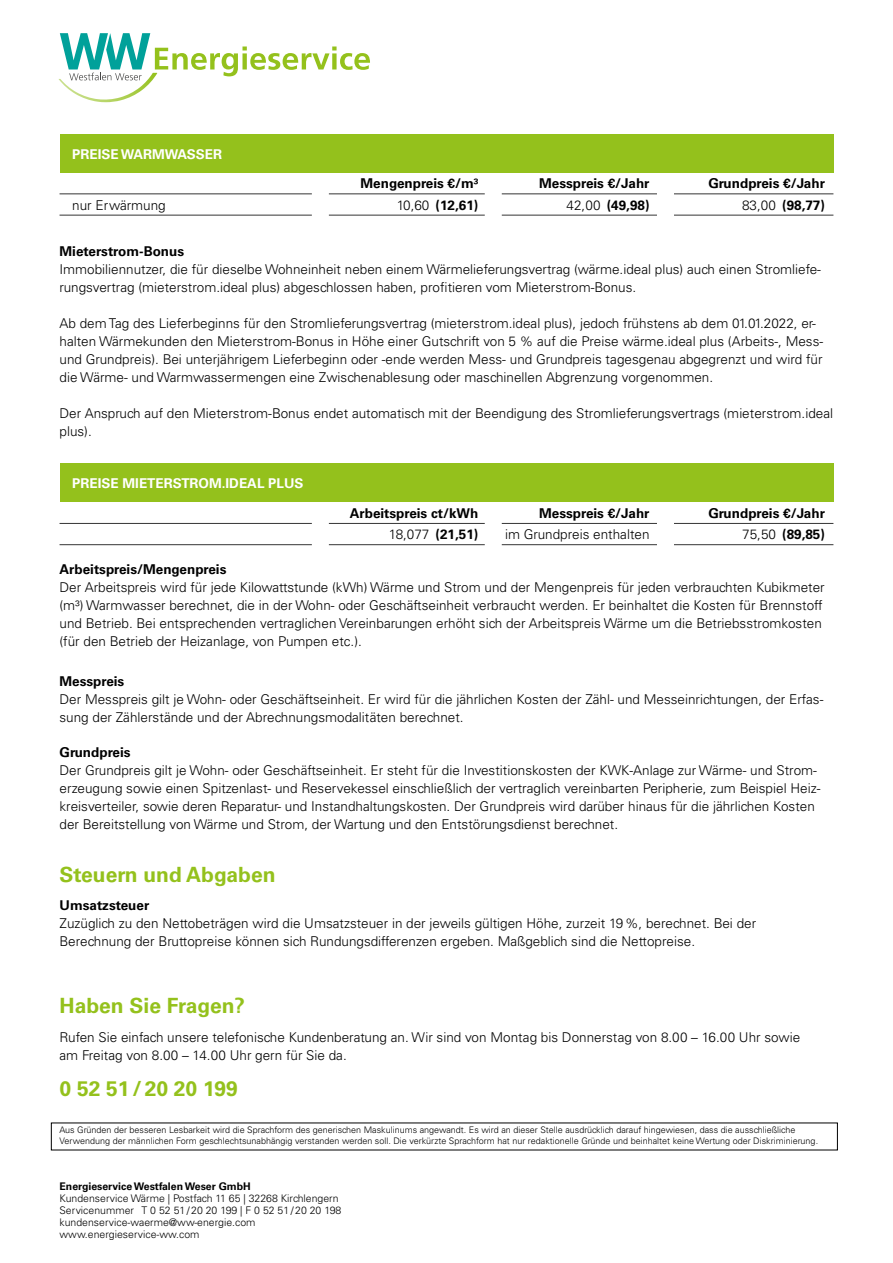
<style>
.page{position:relative;width:893px;height:1263px;background:#fff}
.page>*{position:absolute;margin:0;border:0;box-sizing:border-box;transform-origin:0 0}
.t1{font:700 21px "Univers LT Std";color:#94c11c}
.t2{font:300 13.5px/18px "Univers LT Std";color:#000}
.t3{font:700 13.5px/21.3px "Univers LT Std";color:#000;text-align:right}
.t4{font:700 13.5px "Univers LT Std";color:#fff}
.t5{font:300 10.5px/12px "Univers LT Std";color:#000}
.t6{font:700 10.5px "Univers LT Std";color:#000}
.t7{font:300 9px/10.8px "Univers LT Std";color:#000}
.s1{font-weight:300}
</style>
<div class="page">
<hr style="left:60px;top:215px;width:773px;height:1px;background:#000">
<div style="left:60px;top:134px;width:773px;height:38px;background:#94c11c"></div>
<hr style="left:60px;top:193px;width:773px;height:1px;background:#000">
<div style="left:485px;top:189px;width:17px;height:31px;background:#fff"></div>
<div style="left:312px;top:186px;width:17px;height:33px;background:#fff"></div>
<div style="left:657px;top:190px;width:17px;height:29px;background:#fff"></div>
<div style="left:60px;top:463px;width:773px;height:39px;background:#94c11c"></div>
<hr style="left:60px;top:523px;width:773px;height:1px;background:#000">
<hr style="left:60px;top:544px;width:773px;height:1px;background:#000">
<div style="left:485px;top:519px;width:17px;height:31px;background:#fff"></div>
<div style="left:312px;top:516px;width:17px;height:33px;background:#fff"></div>
<div style="left:657px;top:520px;width:17px;height:29px;background:#fff"></div>
<svg style="left:58px;top:33px;width:312px;height:69px"></svg>
<p class="t4" style="left:72px;top:146px;width:151px">PREISE WARMWASSER</p>
<p class="t2" style="left:72px;top:196px;width:95px">nur Erwärmung</p>
<p class="t3" style="left:361px;top:173px;width:119px">Mengenpreis €/m³<br><span class="s1">10,60</span> (12,61)</p>
<p class="t3" style="left:539px;top:173px;width:112px">Messpreis €/Jahr</p>
<p class="t3" style="left:567px;top:194px;width:84px"><span class="s1">42,00</span> (49,98)</p>
<p class="t3" style="left:708px;top:173px;width:118px">Grundpreis €/Jahr<br><span class="s1">83,00</span> (98,77)</p>
<p class="t3" style="left:60px;top:241px;width:126px">Mieterstrom-Bonus</p>
<p class="t2" style="left:60px;top:261px;width:763px">Immobiliennutzer, die für dieselbe Wohneinheit neben einem Wärmelieferungsvertrag (wärme.ideal plus) auch einen Stromliefe&shy;rungsvertrag (mieterstrom.ideal plus) abgeschlossen haben, profitieren vom Mieterstrom-Bonus.</p>
<p class="t2" style="left:60px;top:315px;width:765px">Ab dem Tag des Lieferbeginns für den Stromlieferungsvertrag (mieterstrom.ideal plus), jedoch frühstens ab dem 01.01.2022, er&shy;halten Wärmekunden den Mieterstrom-Bonus in Höhe einer Gutschrift von 5 % auf die Preise wärme.ideal plus (Arbeits-, Mess&shy;und Grundpreis). Bei unterjährigem Lieferbeginn oder -ende werden Mess- und Grundpreis tagesgenau abgegrenzt und wird für die Wärme- und Warmwassermengen eine Zwischenablesung oder maschinellen Abgrenzung vorgenommen.</p>
<p class="t2" style="left:60px;top:405px;width:775px">Der Anspruch auf den Mieterstrom-Bonus endet automatisch mit der Beendigung des Stromlieferungsvertrags (mieterstrom.ideal plus).</p>
<p class="t4" style="left:72px;top:475px;width:233px">PREISE MIETERSTROM.IDEAL PLUS</p>
<p class="t3" style="left:350px;top:503px;width:130px">Arbeitspreis ct/kWh</p>
<p class="t3" style="left:539px;top:503px;width:112px">Messpreis €/Jahr</p>
<p class="t3" style="left:389px;top:524px;width:91px"><span class="s1">18,077</span> (21,51)</p>
<p class="t2" style="left:505px;top:525px;width:146px">im Grundpreis enthalten</p>
<p class="t3" style="left:708px;top:503px;width:118px">Grundpreis €/Jahr<br><span class="s1">75,50</span> (89,85)</p>
<p class="t3" style="left:60px;top:559px;width:168px">Arbeitspreis/Mengenpreis</p>
<p class="t2" style="left:60px;top:578px;width:767px">Der Arbeitspreis wird für jede Kilowattstunde (kWh) Wärme und Strom und der Mengenpreis für jeden verbrauchten Kubikmeter (m³) Warmwasser berechnet, die in der Wohn- oder Geschäftseinheit verbraucht werden. Er beinhaltet die Kosten für Brennstoff und Betrieb. Bei entsprechenden vertraglichen Vereinbarungen erhöht sich der Arbeitspreis Wärme um die Betriebsstromkosten (für den Betrieb der Heizanlage, von Pumpen etc.).</p>
<p class="t3" style="left:60px;top:670px;width:66px">Messpreis</p>
<p class="t2" style="left:60px;top:690px;width:765px">Der Messpreis gilt je Wohn- oder Geschäftseinheit. Er wird für die jährlichen Kosten der Zähl- und Messeinrichtungen, der Erfas&shy;sung der Zählerstände und der Abrechnungsmodalitäten berechnet.</p>
<p class="t3" style="left:60px;top:741px;width:73px">Grundpreis</p>
<p class="t2" style="left:60px;top:761px;width:762px">Der Grundpreis gilt je Wohn- oder Geschäftseinheit. Er steht für die Investitionskosten der KWK-Anlage zur Wärme- und Strom&shy;erzeugung sowie einen Spitzenlast- und Reservekessel einschließlich der vertraglich vereinbarten Peripherie, zum Beispiel Heiz&shy;kreisverteiler, sowie deren Reparatur- und Instandhaltungskosten. Der Grundpreis wird darüber hinaus für die jährlichen Kosten der Bereitstellung von Wärme und Strom, der Wartung und den Entstörungsdienst berechnet.</p>
<h1 class="t1" style="left:60px;top:862px;width:218px">Steuern und Abgaben</h1>
<p class="t3" style="left:60px;top:895px;width:91px">Umsatzsteuer</p>
<p class="t2" style="left:60px;top:914px;width:698px">Zuzüglich zu den Nettobeträgen wird die Umsatzsteuer in der jeweils gültigen Höhe, zurzeit 19%, berechnet. Bei der<br>Berechnung der Bruttopreise können sich Rundungsdifferenzen ergeben. Maßgeblich sind die Nettopreise.</p>
<h1 class="t1" style="left:60px;top:994px;width:187px">Haben Sie Fragen?</h1>
<p class="t2" style="left:60px;top:1028px;width:742px">Rufen Sie einfach unsere telefonische Kundenberatung an. Wir sind von Montag bis Donnerstag von 8.00 – 16.00 Uhr sowie am Freitag von 8.00 – 14.00 Uhr gern für Sie da.</p>
<h1 class="t1" style="left:60px;top:1076px;width:180px">0 52 51 /20 20 199</h1>
<p class="t7" style="left:60px;top:1125px;width:760px">Aus Gründen der besseren Lesbarkeit wird die Sprachform des generischen Maskulinums angewandt. Es wird an dieser Stelle ausdrücklich darauf hingewiesen, dass die ausschließliche<br>Verwendung der männlichen Form geschlechtsunabhängig verstanden werden soll. Die verkürzte Sprachform hat nur redaktionelle Gründe und beinhaltet keine Wertung oder Diskriminierung.</p>
<p class="t6" style="left:60px;top:1180px;width:193px">Energieservice Westfalen Weser GmbH</p>
<p class="t5" style="left:60px;top:1192px;width:283px">Kundenservice Wärme | Postfach 11 65 | 32268 Kirchlengern Servicenummer T 0 52 51 / 20 20 199 | F 0 52 51/ 20 20 198 kundenservice-waerme@ww-energie.com www.energieservice-ww.com</p>
</div>
